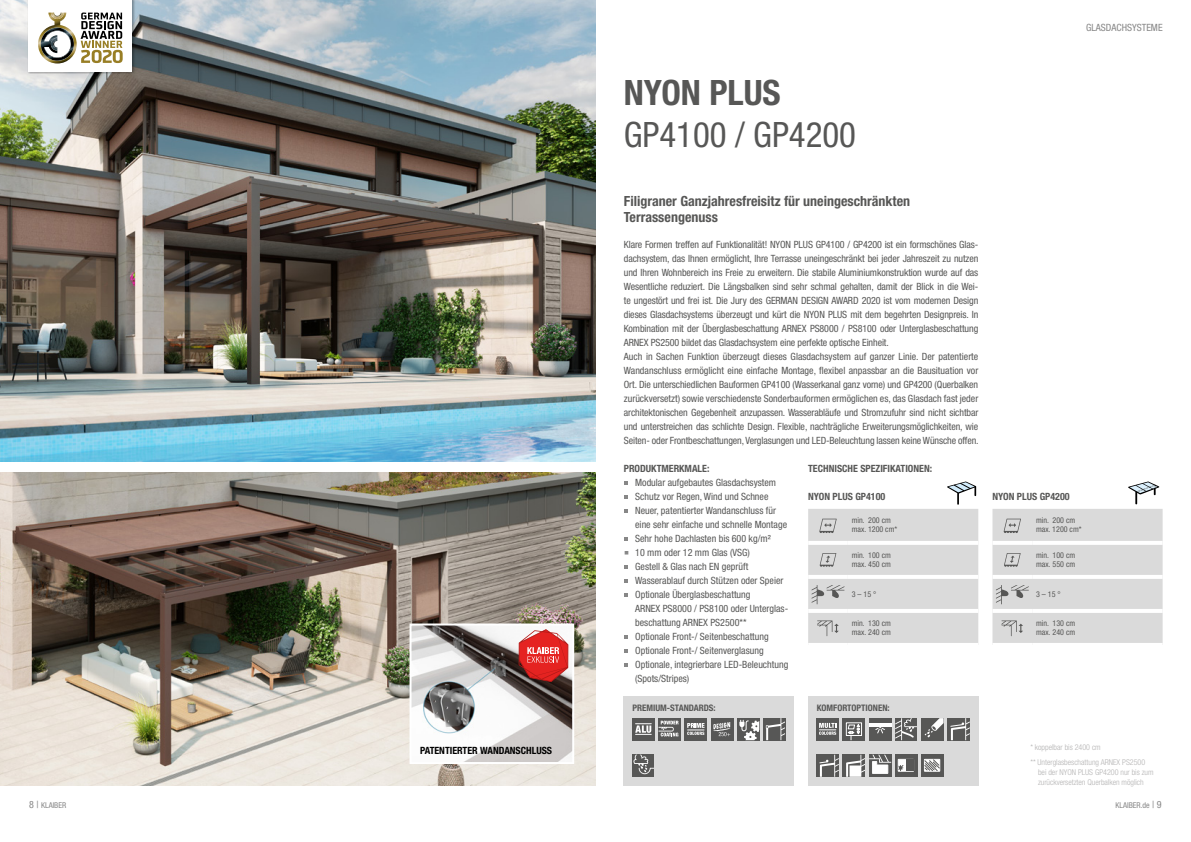
<style>
.page{position:relative;width:1191px;height:842px;background:#fff}
.page>*{position:absolute;margin:0;border:0;box-sizing:border-box;transform-origin:0 0}
.t1{font:condensed 35px "Helvetica Neue LT Std";color:#575756}
.t2{font:700 condensed 35px "Helvetica Neue LT Std";color:#575756}
.t3{font:700 condensed 14px/16.8px "Helvetica Neue LT Std";color:#575756}
.t4{font:condensed 10px/14px "Helvetica Neue LT Std";letter-spacing:-.01em;color:#575756}
.t5{font:700 condensed 10px "Helvetica Neue LT Std";color:#575756}
.t6{font:700 condensed 10px "Helvetica Neue LT Std";color:#000}
.t7{font:condensed 10px "Helvetica Neue LT Std";color:#878787}
.t8{font:700 condensed 9px "Helvetica Neue LT Std";color:#575756}
.t9{font:condensed 8px/9px "Helvetica Neue LT Std";color:#575756}
.t10{font:300 condensed 8px/15px "Helvetica Neue LT Std";color:#b3b2b2}
.t11{font:condensed 8px "Helvetica Neue LT Std";color:#878787}
.s1{font-family:"Verdana";font-stretch:normal;font-size:16px;color:#878787}
.s2{font-size:10px}
</style>
<div class="page">
<div style="left:624px;top:696px;width:170px;height:89px;background:#dadada"></div>
<div style="left:808px;top:696px;width:170px;height:89px;background:#dadada"></div>
<img style="left:0;top:0;width:595px;height:461px">
<div style="left:27px;top:0;width:108px;height:74px;background:#000;opacity:.3"></div>
<div style="left:28px;top:0;width:104px;height:71px;background:#fff"></div>
<img style="left:38px;top:13px;width:39px;height:51px">
<img style="left:41px;top:28px;width:33px;height:33px">
<svg style="left:51px;top:13px;width:13px;height:6px"></svg>
<img style="left:44px;top:31px;width:27px;height:27px">
<svg style="left:81px;top:13px;width:42px;height:50px"></svg>
<img style="left:0;top:472px;width:595px;height:313px">
<svg style="left:408px;top:622px;width:167px;height:143px"></svg>
<svg style="left:211px;top:604px;width:22px;height:18px"></svg>
<svg style="left:624px;top:481px;width:3px;height:4px"></svg>
<svg style="left:624px;top:495px;width:3px;height:4px"></svg>
<svg style="left:624px;top:509px;width:3px;height:4px"></svg>
<svg style="left:624px;top:537px;width:3px;height:4px"></svg>
<svg style="left:624px;top:565px;width:3px;height:4px"></svg>
<svg style="left:624px;top:579px;width:3px;height:4px"></svg>
<svg style="left:624px;top:593px;width:3px;height:4px"></svg>
<svg style="left:624px;top:635px;width:3px;height:4px"></svg>
<svg style="left:624px;top:649px;width:3px;height:4px"></svg>
<svg style="left:624px;top:663px;width:3px;height:4px"></svg>
<div style="left:737px;top:718px;width:22px;height:22px;background:#575756"></div>
<svg style="left:739px;top:720px;width:20px;height:20px"></svg>
<div style="left:632px;top:718px;width:22px;height:22px;background:#575756"></div>
<svg style="left:635px;top:723px;width:16px;height:12px"></svg>
<svg style="left:658px;top:718px;width:22px;height:22px"></svg>
<svg style="left:658px;top:721px;width:20px;height:15px"></svg>
<div style="left:711px;top:718px;width:22px;height:22px;background:#575756"></div>
<svg style="left:713px;top:722px;width:17px;height:14px"></svg>
<div style="left:685px;top:718px;width:22px;height:22px;background:#575756"></div>
<svg style="left:687px;top:723px;width:17px;height:12px"></svg>
<div style="left:843px;top:718px;width:22px;height:22px;background:#575756"></div>
<div style="left:846px;top:722px;width:16px;height:14px;border:1px solid #fff"></div>
<svg style="left:847px;top:724px;width:13px;height:16px"></svg>
<div style="left:816px;top:718px;width:22px;height:22px;background:#575756"></div>
<svg style="left:819px;top:723px;width:17px;height:12px"></svg>
<div style="left:869px;top:718px;width:22px;height:22px;background:#575756"></div>
<hr style="left:869px;top:723px;width:22px;height:4px;background:#fff">
<svg style="left:875px;top:727px;width:10px;height:7px"></svg>
<svg style="left:895px;top:718px;width:22px;height:22px"></svg>
<div style="left:763px;top:718px;width:22px;height:22px;background:#575756"></div>
<svg style="left:766px;top:718px;width:19px;height:22px"></svg>
<div style="left:921px;top:718px;width:22px;height:22px;background:#575756"></div>
<svg style="left:924px;top:718px;width:19px;height:19px"></svg>
<div style="left:947px;top:718px;width:22px;height:22px;background:#575756"></div>
<svg style="left:950px;top:718px;width:19px;height:22px"></svg>
<div style="left:816px;top:755px;width:22px;height:22px;background:#575756"></div>
<svg style="left:819px;top:755px;width:19px;height:22px"></svg>
<div style="left:843px;top:755px;width:22px;height:22px;background:#575756"></div>
<svg style="left:846px;top:755px;width:45px;height:22px"></svg>
<div style="left:895px;top:755px;width:22px;height:22px;background:#575756"></div>
<svg style="left:897px;top:759px;width:17px;height:13px"></svg>
<div style="left:921px;top:755px;width:22px;height:22px;background:#575756"></div>
<svg style="left:924px;top:759px;width:16px;height:13px"></svg>
<div style="left:632px;top:755px;width:22px;height:22px;background:#575756"></div>
<svg style="left:633px;top:755px;width:21px;height:19px"></svg>
<svg style="left:808px;top:481px;width:170px;height:162px"></svg>
<svg style="left:992px;top:481px;width:170px;height:162px"></svg>
<p class="t6" style="left:420px;top:744px;width:134px">PATENTIERTER WANDANSCHLUSS</p>
<p class="t7" style="left:1086px;top:22px;width:78px">GLASDACHSYSTEME</p>
<h1 class="t2" style="left:624px;top:71px;width:158px">NYON PLUS</h1>
<h1 class="t1" style="left:624px;top:114px;width:234px">GP4100 / GP4200</h1>
<h2 class="t3" style="left:624px;top:192px;width:288px">Filigraner Ganzjahresfreisitz für uneingeschränkten<br>Terrassengenuss</h2>
<p class="t4" style="left:624px;top:237px;width:356px">Klare Formen treffen auf Funktionalität! NYON PLUS GP4100 / GP4200 ist ein formschönes Glas&shy;dachsystem, das Ihnen ermöglicht, Ihre Terrasse uneingeschränkt bei jeder Jahreszeit zu nutzen und Ihren Wohnbereich ins Freie zu erweitern. Die stabile Aluminiumkonstruktion wurde auf das Wesentliche reduziert. Die Längsbalken sind sehr schmal gehalten, damit der Blick in die Wei&shy;te ungestört und frei ist. Die Jury des GERMAN DESIGN AWARD 2020 ist vom modernen Design dieses Glasdachsystems überzeugt und kürt die NYON PLUS mit dem begehrten Designpreis. In Kombination mit der Überglasbeschattung ARNEX PS8000 / PS8100 oder Unterglasbeschattung ARNEX PS2500 bildet das Glasdachsystem eine perfekte optische Einheit.<br>Auch in Sachen Funktion überzeugt dieses Glasdachsystem auf ganzer Linie. Der patentierte Wandanschluss ermöglicht eine einfache Montage, flexibel anpassbar an die Bausituation vor Ort. Die unterschiedlichen Bauformen GP4100 (Wasserkanal ganz vorne) und GP4200 (Querbalken zurückversetzt) sowie verschiedenste Sonderbauformen ermöglichen es, das Glasdach fast jeder architektonischen Gegebenheit anzupassen. Wasserabläufe und Stromzufuhr sind nicht sichtbar und unterstreichen das schlichte Design. Flexible, nachträgliche Erweiterungsmöglichkeiten, wie Seiten- oder Frontbeschattungen, Verglasungen und LED-Beleuchtung lassen keine Wünsche offen.</p>
<p class="t5" style="left:624px;top:462px;width:87px">PRODUKTMERKMALE:</p>
<p class="t4" style="left:635px;top:475px;width:153px">Modular aufgebautes Glasdachsystem Schutz vor Regen, Wind und Schnee Neuer, patentierter Wandanschluss für eine sehr einfache und schnelle Montage Sehr hohe Dachlasten bis 600 kg/m²</p>
<p class="t4" style="left:635px;top:545px;width:155px;text-indent:-11px"><span class="s1">▪</span> 10 mm oder 12 mm Glas (VSG)<br>Gestell &amp; Glas nach EN geprüft Wasserablauf durch Stützen oder Speier Optionale Überglasbeschattung<br>ARNEX PS8000 / PS8100 oder Unterglas&shy;beschattung ARNEX PS2500**<br>Optionale Front-/ Seitenbeschattung Optionale Front-/ Seitenverglasung Optionale, integrierbare LED-Beleuchtung (Spots/Stripes)</p>
<p class="t8" style="left:632px;top:702px;width:85px">PREMIUM-STANDARDS:</p>
<p class="t5" style="left:808px;top:462px;width:125px">TECHNISCHE SPEZIFIKATIONEN:</p>
<p class="t5" style="left:808px;top:490px;width:79px">NYON PLUS GP4100</p>
<p class="t9" style="left:852px;top:516px;width:47px">min. 200 cm max. 1200 cm*</p>
<p class="t9" style="left:852px;top:551px;width:40px">min. 100 cm max. 450 cm</p>
<p class="t9" style="left:852px;top:589px;width:26px">3 – 15 °</p>
<p class="t9" style="left:852px;top:619px;width:40px">min. 130 cm max. 240 cm</p>
<p class="t8" style="left:816px;top:702px;width:74px">KOMFORTOPTIONEN:</p>
<p class="t5" style="left:992px;top:490px;width:79px">NYON PLUS GP4200</p>
<p class="t9" style="left:1036px;top:516px;width:47px">min. 200 cm max. 1200 cm*</p>
<p class="t9" style="left:1036px;top:551px;width:40px">min. 100 cm max. 550 cm</p>
<p class="t9" style="left:1036px;top:589px;width:26px">3 – 15 °</p>
<p class="t9" style="left:1036px;top:619px;width:40px">min. 130 cm max. 240 cm</p>
<p class="t10" style="left:1030px;top:740px;width:116px">* koppelbar bis 2400 cm<br>** Unterglasbeschattung ARNEX PS2500</p>
<p class="t10" style="left:1038px;top:767px;width:117px;line-height:9.9px">bei der NYON PLUS GP4200 nur bis zum zurückversetzten Querbalken möglich</p>
<p class="t11" style="left:29px;top:801px;width:39px"><span class="s2">8 |</span> KLAIBER</p>
<p class="t11" style="left:1115px;top:801px;width:48px">KLAIBER.de <span class="s2">| 9</span></p>
</div>
